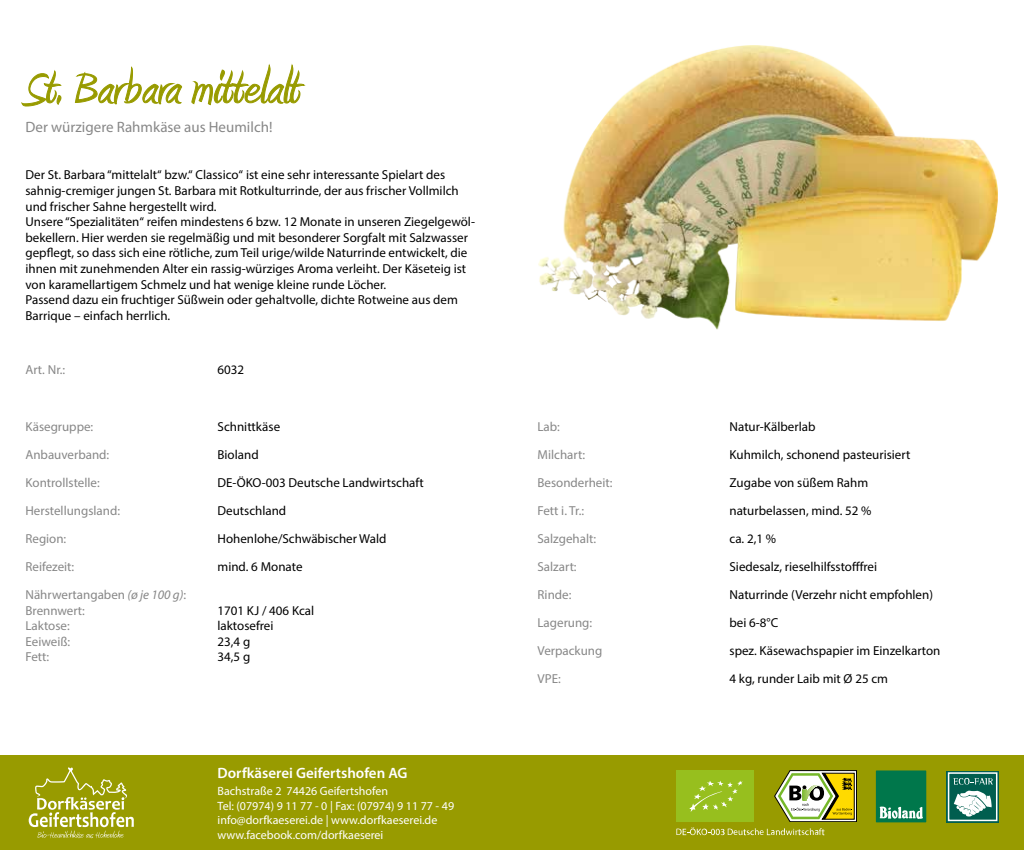
<style>
.page{position:relative;width:1024px;height:850px;background:#fff}
.page>*{position:absolute;margin:0;border:0;box-sizing:border-box;transform-origin:0 0}
.t1{font:55.7px "Amienne";color:#989b00}
.t2{font:15px "Myriad Pro";color:#878787}
.t3{font:600 15px "Myriad Pro";color:#fff}
.t4{font:13px/28px "Myriad Pro";color:#000}
.t5{font:13px/28px "Myriad Pro";color:#878787}
.t6{font:12px/14.4px "Myriad Pro";color:#fff}
.s1{font-style:italic}
</style>
<div class="page">
<div style="left:0;top:756px;width:1024px;height:94px;background:#989b00"></div>
<svg style="left:29px;top:767px;width:105px;height:71px"></svg>
<svg style="left:946px;top:771px;width:53px;height:52px"></svg>
<svg style="left:953px;top:778px;width:40px;height:7px"></svg>
<div style="left:948px;top:772px;width:49px;height:49px;border:2px solid #fff"></div>
<svg style="left:954px;top:791px;width:38px;height:26px"></svg>
<div style="left:876px;top:770px;width:50px;height:52px;background:#00774b"></div>
<svg style="left:880px;top:806px;width:43px;height:13px"></svg>
<svg style="left:676px;top:770px;width:181px;height:65px"></svg>
<svg style="left:22px;top:71px;width:39px;height:35px"></svg>
<svg style="left:75px;top:67px;width:107px;height:38px"></svg>
<svg style="left:192px;top:65px;width:113px;height:40px"></svg>
<img style="left:538px;top:45px;width:460px;height:285px">
<h1 class="t1" style="left:26px;top:64px;width:276px">St. Barbara mittelalt</h1>
<p class="t2" style="left:26px;top:118px;width:248px">Der würzigere Rahmkäse aus Heumilch!</p>
<p class="t4" style="left:26px;top:167px;width:451px;line-height:15.6px">Der St. Barbara “mittelalt“ bzw.“ Classico“ ist eine sehr interessante Spielart des sahnig-cremiger jungen St. Barbara mit Rotkulturrinde, der aus frischer Vollmilch und frischer Sahne hergestellt wird.<br>Unsere “Spezialitäten“ reifen mindestens 6 bzw. 12 Monate in unseren Ziegelgewöl&shy;bekellern. Hier werden sie regelmäßig und mit besonderer Sorgfalt mit Salzwasser gepflegt, so dass sich eine rötliche, zum Teil urige/wilde Naturrinde entwickelt, die ihnen mit zunehmenden Alter ein rassig-würziges Aroma verleiht. Der Käseteig ist von karamellartigem Schmelz und hat wenige kleine runde Löcher.<br>Passend dazu ein fruchtiger Süßwein oder gehaltvolle, dichte Rotweine aus dem Barrique – einfach herrlich.</p>
<p class="t5" style="left:26px;top:355px;width:41px">Art. Nr.:</p>
<p class="t4" style="left:218px;top:355px;width:28px">6032</p>
<p class="t5" style="left:26px;top:412px;width:162px">Käsegruppe:<br>Anbauverband:<br>Kontrollstelle:<br>Herstellungsland:<br>Region:<br>Reifezeit:<br>Nährwertangaben <span class="s1">(ø je 100 g)</span>:</p>
<p class="t5" style="left:26px;top:602px;width:61px;line-height:15.6px">Brennwert:<br>Laktose:<br>Eeiweiß:<br>Fett:</p>
<p class="t4" style="left:218px;top:412px;width:208px">Schnittkäse<br>Bioland<br>DE-ÖKO-003 Deutsche Landwirtschaft<br>Deutschland<br>Hohenlohe/Schwäbischer Wald<br>mind. 6 Monate</p>
<p class="t4" style="left:218px;top:602px;width:98px;line-height:15.6px">1701 KJ / 406 Kcal laktosefrei<br>23,4 g<br>34,5 g</p>
<p class="t3" style="left:218px;top:764px;width:192px">Dorfkäserei Geifertshofen AG</p>
<p class="t6" style="left:218px;top:784px;width:238px">Bachstraße 2 74426 Geifertshofen<br>Tel: (07974) 9 11 77 - 0 | Fax: (07974) 9 11 77 - 49 info@dorfkaeserei.de | www.dorfkaeserei.de www.facebook.com/dorfkaeserei</p>
<p class="t5" style="left:538px;top:412px;width:77px">Lab:<br>Milchart:<br>Besonderheit:<br>Fett i. Tr.:<br>Salzgehalt:<br>Salzart:<br>Rinde:<br>Lagerung:<br>Verpackung<br>VPE:</p>
<p class="t4" style="left:730px;top:412px;width:212px">Natur-Kälberlab<br>Kuhmilch, schonend pasteurisiert<br>Zugabe von süßem Rahm naturbelassen, mind. 52 %<br>ca. 2,1 %<br>Siedesalz, rieselhilfsstofffrei<br>Naturrinde (Verzehr nicht empfohlen) bei 6-8°C<br>spez. Käsewachspapier im Einzelkarton<br>4 kg, runder Laib mit Ø 25 cm</p>
</div>
